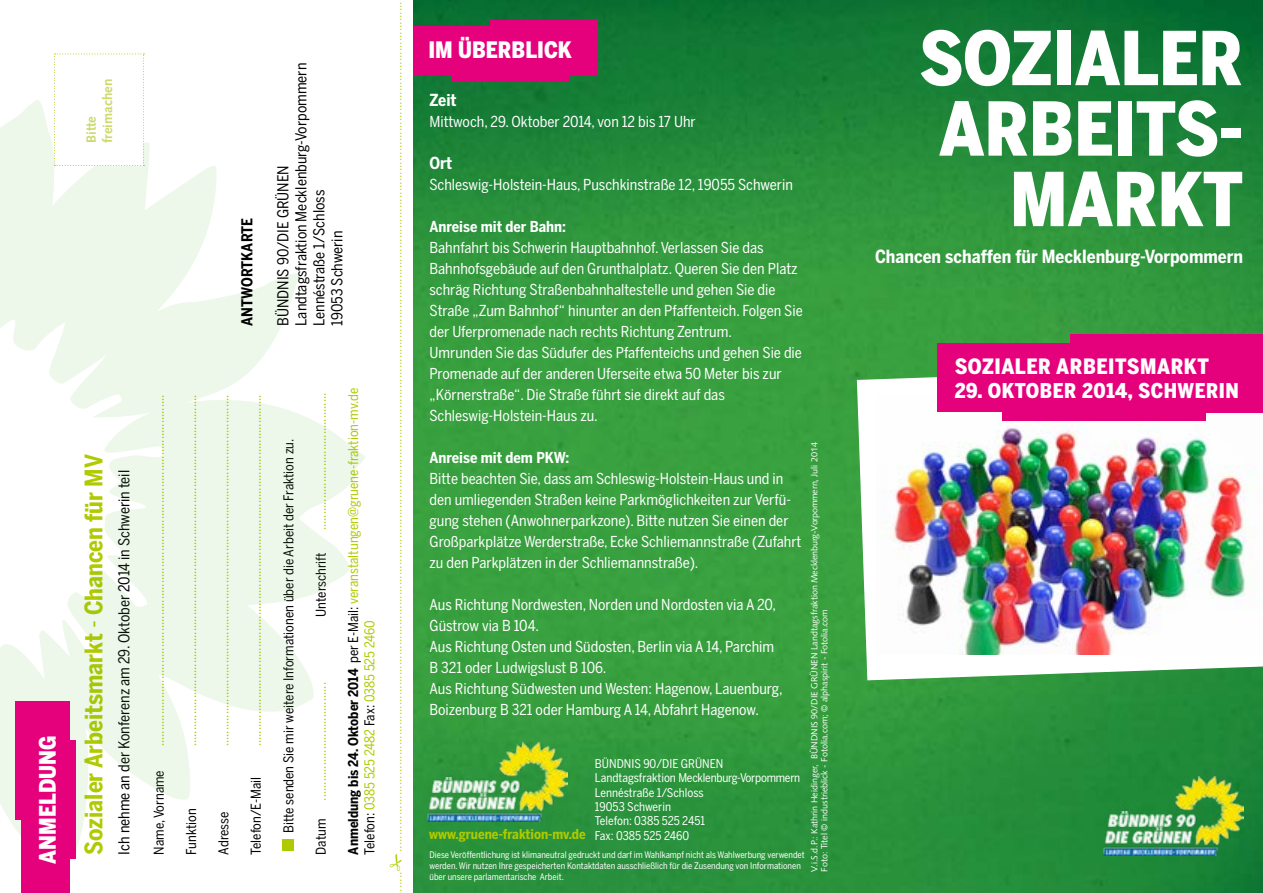
<style>
.page{position:relative;width:1263px;height:893px;background:#fff}
.page>*{position:absolute;margin:0;border:0;box-sizing:border-box;transform-origin:0 0}
.t1{font:900 73.5px/70.5px "Benton Sans Cond";color:#fff;text-align:right}
.t2{font:700 24px "Benton Sans Cond";color:#afca00}
.t3{font:900 22.5px "Benton Sans Cond";color:#fff}
.t4{font:900 21px "Benton Sans Cond";letter-spacing:.025em;color:#fff}
.t5{font:900 20.25px "Benton Sans Cond";letter-spacing:.025em;color:#fff}
.t6{font:700 18px "Benton Sans Cond";color:#fff}
.t7{font:700 16.5px "Benton Sans Cond";color:#fff}
.t8{font:15px/21px "Benton Sans Cond";color:#fff}
.t9{font:15px/18px "Benton Sans Cond";color:#000}
.t10{font:700 15px "Benton Sans Cond";color:#fff}
.t11{font:700 15px "Benton Sans Cond";color:#000}
.t12{font:13.5px/16.2px "Benton Sans Cond";color:#afca00}
.t13{font:13.5px "Benton Sans Cond";color:#000}
.t14{font:700 13.5px "Benton Sans Cond";color:#afca00}
.t15{font:700 13.35px/16px "Syntax";color:#cad969}
.t16{font:12px "Syntax";color:#afca00}
.t17{font:12px/14.4px "Benton Sans Cond";color:#fff}
.t18{font:9px/10.8px "Benton Sans Cond";color:#fff}
.t19{font:9px "Syntax";color:#fff}
.s1{font-weight:400;font-size:25.5px}
.s2{font-weight:700;color:#000}
.s3{color:#000}
.s4{font-weight:400;font-size:12px;color:#fff}
</style>
<div class="page">
<svg style="left:0;top:100px;width:365px;height:773px"></svg>
<img style="left:413px;top:0;width:850px;height:893px">
<svg style="left:856px;top:365px;width:407px;height:316px"></svg>
<img style="left:427px;top:742px;width:140px;height:79px">
<div style="left:413px;top:27px;width:124px;height:48px;background:#e5007c"></div>
<div style="left:451px;top:30px;width:118px;height:51px;background:#e5007c"></div>
<div style="left:490px;top:21px;width:107px;height:54px;background:#e5007c"></div>
<div style="left:21px;top:772px;width:48px;height:121px;background:#e5007c"></div>
<div style="left:24px;top:740px;width:51px;height:118px;background:#e5007c"></div>
<div style="left:15px;top:701px;width:55px;height:118px;background:#e5007c"></div>
<div style="left:282px;top:839px;width:11px;height:12px;background:#afca00"></div>
<img style="left:1103px;top:777px;width:140px;height:79px">
<img style="left:876px;top:396px;width:387px;height:259px">
<div style="left:938px;top:343px;width:213px;height:69px;background:#e5007c"></div>
<div style="left:1003px;top:348px;width:203px;height:73px;background:#e5007c"></div>
<div style="left:1070px;top:334px;width:193px;height:79px;background:#e5007c"></div>
<svg style="left:54px;top:54px;width:90px;height:112px"></svg>
<h3 class="t3" style="left:34px;top:864px;width:130px;rotate:-90deg">ANMELDUNG</h3>
<p class="t15" style="left:83px;top:143px;width:66px;rotate:-90deg">Bitte freimachen</p>
<p class="t11" style="left:238px;top:326px;width:109px;rotate:-90deg">ANTWORTKARTE</p>
<p class="t9" style="left:274px;top:326px;width:264px;rotate:-90deg">BÜNDNIS 90/DIE GRÜNEN<br>Landtagsfraktion Mecklenburg-Vorpommern<br>Lennéstraße 1/Schloss<br>19053 Schwerin</p>
<h2 class="t2" style="left:80px;top:854px;width:402px;rotate:-90deg">Sozialer Arbeitsmarkt <span class="s1">-</span> Chancen für MV</h2>
<p class="t9" style="left:115px;top:854px;width:386px;rotate:-90deg">Ich nehme an der Konferenz am 29. Oktober 2014 in Schwerin teil</p>
<p class="t12" style="left:151px;top:746px;width:353px;rotate:-90deg">..............................................................................................................</p>
<p class="t13" style="left:151px;top:854px;width:86px;rotate:-90deg">Name, Vorname</p>
<p class="t12" style="left:183px;top:746px;width:353px;rotate:-90deg">..............................................................................................................</p>
<p class="t13" style="left:183px;top:854px;width:48px;rotate:-90deg">Funktion</p>
<p class="t12" style="left:215px;top:746px;width:353px;rotate:-90deg">..............................................................................................................</p>
<p class="t13" style="left:216px;top:854px;width:44px;rotate:-90deg">Adresse</p>
<p class="t12" style="left:248px;top:746px;width:353px;rotate:-90deg">..............................................................................................................</p>
<p class="t13" style="left:248px;top:854px;width:79px;rotate:-90deg">Telefon/E-Mail</p>
<p class="t13" style="left:281px;top:833px;width:396px;rotate:-90deg">Bitte senden Sie mir weitere Informationen über die Arbeit der Fraktion zu.</p>
<p class="t12" style="left:313px;top:530px;width:139px;rotate:-90deg">...........................................</p>
<p class="t12" style="left:345px;top:854px;width:468px;rotate:-90deg"><span class="s2">Anmeldung bis 24. Oktober 2014</span> <span class="s3">per E-Mail:</span> veranstaltungen@gruene-fraktion-mv.de<br><span class="s3">Telefon:</span> 0385 525 2482 <span class="s3">Fax:</span> 0385 525 2460</p>
<p class="t13" style="left:313px;top:617px;width:66px;rotate:-90deg">Unterschrift</p>
<p class="t12" style="left:313px;top:800px;width:120px;rotate:-90deg">.....................................</p>
<p class="t13" style="left:313px;top:854px;width:38px;rotate:-90deg">Datum</p>
<p class="t16" style="left:390px;top:852px;width:852px;rotate:-90deg">...............................................................................................................................................................................................................................................................</p>
<p class="t16" style="left:390px;top:892px;width:22px;rotate:-90deg">......</p>
<h3 class="t3" style="left:428px;top:37px;width:145px">IM ÜBERBLICK</h3>
<p class="t7" style="left:429px;top:90px;width:29px">Zeit</p>
<p class="t8" style="left:429px;top:110px;width:268px">Mittwoch, 29. Oktober 2014, von 12 bis 17 Uhr</p>
<p class="t7" style="left:429px;top:153px;width:24px">Ort</p>
<p class="t8" style="left:429px;top:173px;width:365px">Schleswig-Holstein-Haus, Puschkinstraße 12, 19055 Schwerin</p>
<p class="t10" style="left:429px;top:217px;width:138px">Anreise mit der Bahn:</p>
<p class="t8" style="left:429px;top:236px;width:375px">Bahnfahrt bis Schwerin Hauptbahnhof. Verlassen Sie das Bahnhofsgebäude auf den Grunthalplatz. Queren Sie den Platz schräg Richtung Straßenbahnhaltestelle und gehen Sie die Straße „Zum Bahnhof“ hinunter an den Pfaffenteich. Folgen Sie der Uferpromenade nach rechts Richtung Zentrum.<br>Umrunden Sie das Südufer des Pfaffenteichs und gehen Sie die Promenade auf der anderen Uferseite etwa 50 Meter bis zur „Körnerstraße“. Die Straße führt sie direkt auf das Schleswig-Holstein-Haus zu.</p>
<p class="t10" style="left:429px;top:448px;width:141px">Anreise mit dem PKW:</p>
<p class="t8" style="left:429px;top:467px;width:373px">Bitte beachten Sie, dass am Schleswig-Holstein-Haus und in den umliegenden Straßen keine Parkmöglichkeiten zur Verfü&shy;gung stehen (Anwohnerparkzone). Bitte nutzen Sie einen der Großparkplätze Werderstraße, Ecke Schliemannstraße (Zufahrt zu den Parkplätzen in der Schliemannstraße).</p>
<p class="t8" style="left:429px;top:593px;width:355px">Aus Richtung Nordwesten, Norden und Nordosten via A 20, Güstrow via B 104.<br>Aus Richtung Osten und Südosten, Berlin via A 14, Parchim B 321 oder Ludwigslust B 106.<br>Aus Richtung Südwesten und Westen: Hagenow, Lauenburg, Boizenburg B 321 oder Hamburg A 14, Abfahrt Hagenow.</p>
<p class="t17" style="left:595px;top:756px;width:207px">BÜNDNIS 90/DIE GRÜNEN<br>Landtagsfraktion Mecklenburg-Vorpommern<br>Lennéstraße 1/Schloss<br>19053 Schwerin<br>Telefon: 0385 525 2451</p>
<p class="t14" style="left:429px;top:826px;width:262px">www.gruene-fraktion-mv.de <span class="s4">Fax: 0385 525 2460</span></p>
<p class="t19" style="left:809px;top:872px;width:431px;rotate:-90deg">V.i.S.d.P.: Kathrin Heidinger, BÜNDNIS 90/DIE GRÜNEN Landtagsfraktion Mecklenburg-Vorpommern, Juli 2014</p>
<p class="t19" style="left:819px;top:872px;width:264px;rotate:-90deg">Foto: Titel © industrieblick - Fotolia.com; © alphaspirit - Fotolia.com</p>
<p class="t18" style="left:429px;top:849px;width:377px">Diese Veröffentlichung ist klimaneutral gedruckt und darf im Wahlkampf nicht als Wahlwerbung verwendet werden. Wir nutzen Ihre gespeicherten Kontaktdaten ausschließlich für die Zusendung von Informationen über unsere parlamentarische Arbeit.</p>
<h1 class="t1" style="left:919px;top:23px;width:325px">SOZIALER<br>ARBEITS-<br>MARKT</h1>
<p class="t6" style="left:875px;top:246px;width:369px">Chancen schaffen für Mecklenburg-Vorpommern</p>
<h3 class="t4" style="left:955px;top:354px;width:256px">SOZIALER ARBEITSMARKT</h3>
<h3 class="t5" style="left:955px;top:378px;width:286px">29. OKTOBER 2014, SCHWERIN</h3>
</div>
